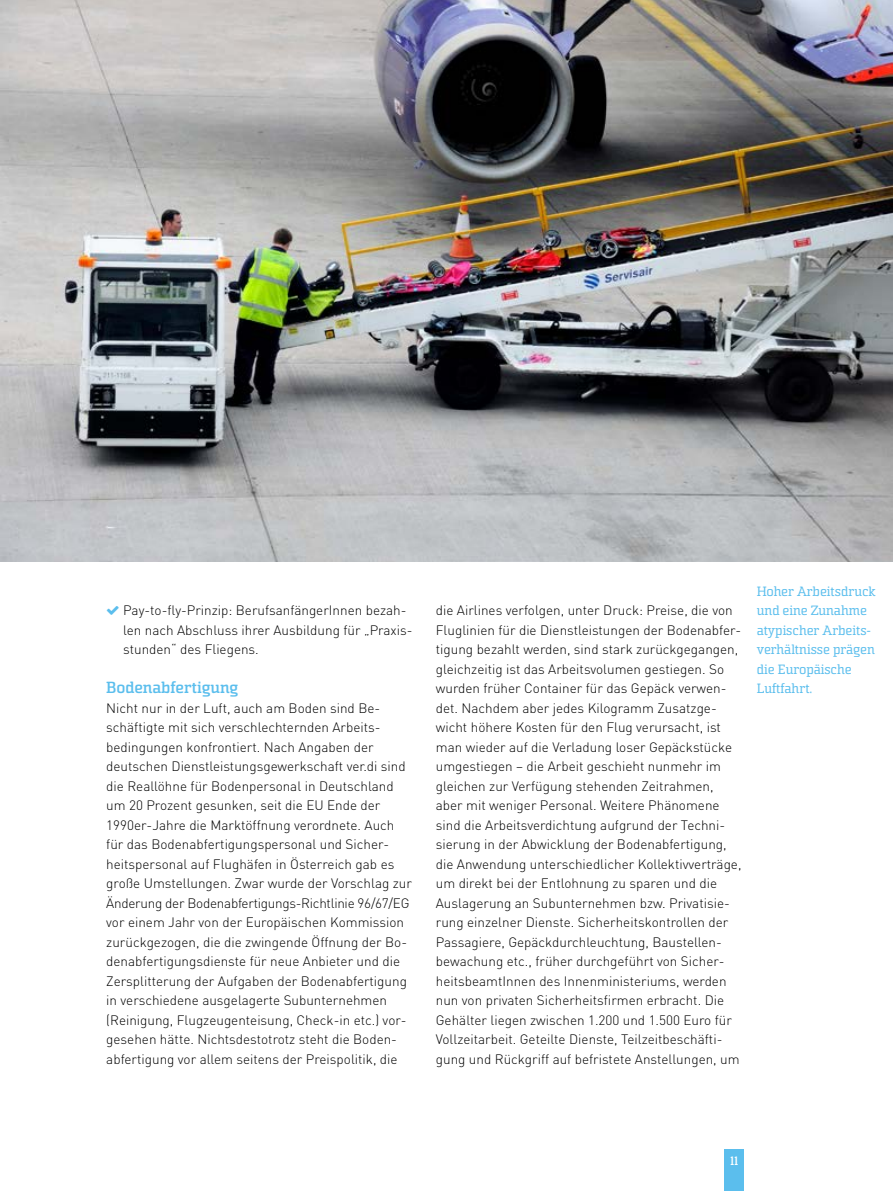
<style>
.page{position:relative;width:893px;height:1191px;background:#fff}
.page>*{position:absolute;margin:0;border:0;box-sizing:border-box;transform-origin:0 0}
.t1{font:700 18px "Sommet Slab Rnd";color:#5bbeed}
.t2{font:15px/19.5px "Sommet Slab Rnd";letter-spacing:-.01em;color:#5bbeed}
.t3{font:300 13.5px/19.5px "DIN Pro";color:#000}
.t4{font:700 13.5px "Sommet Slab Rnd";color:#fff}
</style>
<div class="page">
<div style="left:724px;top:1150px;width:20px;height:41px;background:#5bbeed"></div>
<img style="left:0;top:0;width:893px;height:561px">
<p class="t3" style="left:123px;top:600px;width:291px">Pay-to-fly-Prinzip: BerufsanfängerInnen bezah&shy;len nach Abschluss ihrer Ausbildung für „Praxis&shy;stunden“ des Fliegens.</p>
<h1 class="t1" style="left:106px;top:678px;width:133px">Bodenabfertigung</h1>
<p class="t3" style="left:106px;top:697px;width:307px">Nicht nur in der Luft, auch am Boden sind Be&shy;schäftigte mit sich verschlechternden Arbeits&shy;bedingungen konfrontiert. Nach Angaben der deutschen Dienstleistungsgewerkschaft ver.di sind die Reallöhne für Bodenpersonal in Deutschland um 20 Prozent gesunken, seit die EU Ende der 1990er-Jahre die Marktöffnung verordnete. Auch für das Bodenabfertigungspersonal und Sicher&shy;heitspersonal auf Flughäfen in Österreich gab es große Umstellungen. Zwar wurde der Vorschlag zur Änderung der Bodenabfertigungs-Richtlinie 96/67/EG vor einem Jahr von der Europäischen Kommission zurückgezogen, die die zwingende Öffnung der Bo&shy;denabfertigungsdienste für neue Anbieter und die Zersplitterung der Aufgaben der Bodenabfertigung in verschiedene ausgelagerte Subunternehmen (Reinigung, Flugzeugenteisung, Check-in etc.) vor&shy;gesehen hätte. Nichtsdestotrotz steht die Boden&shy;abfertigung vor allem seitens der Preispolitik, die</p>
<p class="t3" style="left:436px;top:600px;width:307px">die Airlines verfolgen, unter Druck: Preise, die von Fluglinien für die Dienstleistungen der Bodenabfer&shy;tigung bezahlt werden, sind stark zurückgegangen, gleichzeitig ist das Arbeitsvolumen gestiegen. So wurden früher Container für das Gepäck verwen&shy;det. Nachdem aber jedes Kilogramm Zusatzge&shy;wicht höhere Kosten für den Flug verursacht, ist man wieder auf die Verladung loser Gepäckstücke umgestiegen – die Arbeit geschieht nunmehr im gleichen zur Verfügung stehenden Zeitrahmen, aber mit weniger Personal. Weitere Phänomene sind die Arbeitsverdichtung aufgrund der Techni&shy;sierung in der Abwicklung der Bodenabfertigung, die Anwendung unterschiedlicher Kollektivverträge, um direkt bei der Entlohnung zu sparen und die Auslagerung an Subunternehmen bzw. Privatisie&shy;rung einzelner Dienste. Sicherheitskontrollen der Passagiere, Gepäckdurchleuchtung, Baustellen&shy;bewachung etc., früher durchgeführt von Sicher&shy;heitsbeamtInnen des Innenministeriums, werden nun von privaten Sicherheitsfirmen erbracht. Die Gehälter liegen zwischen 1.200 und 1.500 Euro für Vollzeitarbeit. Geteilte Dienste, Teilzeitbeschäfti&shy;gung und Rückgriff auf befristete Anstellungen, um</p>
<p class="t2" style="left:757px;top:581px;width:120px">Hoher Arbeitsdruck und eine Zunahme atypischer Arbeits&shy;verhältnisse prägen die Europäische<br>Luftfahrt.</p>
<p class="t4" style="left:730px;top:1153px;width:9px">11</p>
</div>
